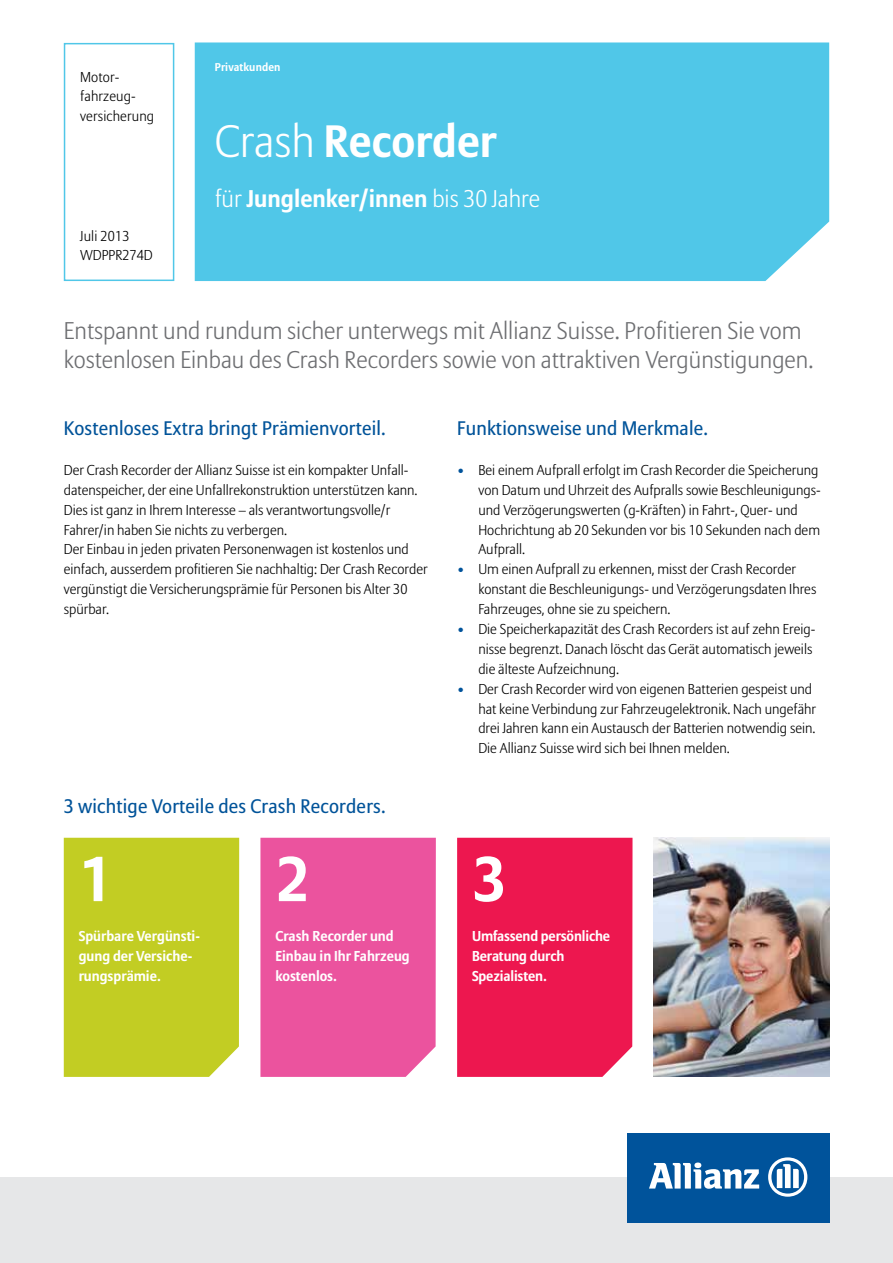
<style>
.page{position:relative;width:893px;height:1263px;background:#fff}
.page>*{position:absolute;margin:0;border:0;box-sizing:border-box;transform-origin:0 0}
.t1{font:700 63px "Allianz Sans";color:#fff}
.t2{font:700 45px "Allianz Sans";color:#fff}
.t3{font:300 24px/28.5px "Allianz Sans";color:#6d6e71}
.t4{font:700 24px "Allianz Sans";color:#fff}
.t5{font:19.5px "Allianz Sans";letter-spacing:.01em;color:#005399}
.t6{font:300 14.25px/20px "Allianz Sans";color:#000}
.t7{font:700 14.25px/20px "Allianz Sans";color:#fff}
.t8{font:700 11.25px "Allianz Sans";letter-spacing:.01em;color:#fff}
.s1{font-weight:300}
.s2{color:#00539b}
</style>
<div class="page">
<div style="left:0;top:1178px;width:893px;height:85px;background:#e6e7e8"></div>
<div style="left:627px;top:1133px;width:202px;height:90px;background:#00539b"></div>
<svg style="left:649px;top:1162px;width:110px;height:27px"></svg>
<svg style="left:768px;top:1157px;width:39px;height:40px"></svg>
<div style="left:195px;top:42px;width:634px;height:239px;background:#50c7e8"></div>
<div style="left:64px;top:43px;width:110px;height:238px;border:2px solid #50c7e8"></div>
<div style="left:64px;top:838px;width:175px;height:239px;background:#c2cd23"></div>
<div style="left:260px;top:838px;width:176px;height:239px;background:#eb539e"></div>
<div style="left:457px;top:838px;width:175px;height:239px;background:#ed174f"></div>
<img style="left:654px;top:838px;width:175px;height:239px">
<p class="t6" style="left:80px;top:67px;width:76px">Motor&shy;fahrzeug&shy;versicherung</p>
<p class="t6" style="left:80px;top:226px;width:74px">Juli 2013<br>WDPPR274D</p>
<p class="t8" style="left:215px;top:60px;width:67px">Privatkunden</p>
<h2 class="t2" style="left:215px;top:112px;width:283px"><span class="s1">Crash</span> Recorder</h2>
<h3 class="t4" style="left:215px;top:183px;width:327px"><span class="s1">für</span> Junglenker/innen <span class="s1">bis 30 Jahre</span></h3>
<h3 class="t3" style="left:64px;top:318px;width:751px">Entspannt und rundum sicher unterwegs mit Allianz Suisse. Profitieren Sie vom kostenlosen Einbau des Crash Recorders sowie von attraktiven Vergünstigungen.</h3>
<h3 class="t5" style="left:64px;top:417px;width:324px">Kostenloses Extra bringt Prämienvorteil.</h3>
<p class="t6" style="left:64px;top:461px;width:365px">Der Crash Recorder der Allianz Suisse ist ein kompakter Unfall&shy;datenspeicher, der eine Unfallrekonstruktion unterstützen kann.<br>Dies ist ganz in Ihrem Interesse – als verantwortungsvolle/r Fahrer/in haben Sie nichts zu verbergen.<br>Der Einbau in jeden privaten Personenwagen ist kostenlos und einfach, ausserdem profitieren Sie nachhaltig: Der Crash Recorder vergünstigt die Versicherungsprämie für Personen bis Alter 30 spürbar.</p>
<h3 class="t5" style="left:64px;top:794px;width:323px">3 wichtige Vorteile des Crash Recorders.</h3>
<h1 class="t1" style="left:79px;top:839px;width:36px">1</h1>
<p class="t7" style="left:79px;top:926px;width:123px">Spürbare Vergünsti&shy;gung der Versiche&shy;rungsprämie.</p>
<h1 class="t1" style="left:275px;top:839px;width:36px">2</h1>
<p class="t7" style="left:275px;top:926px;width:136px">Crash Recorder und<br>Einbau in Ihr Fahrzeug kostenlos.</p>
<h3 class="t5" style="left:457px;top:417px;width:252px">Funktionsweise und Merkmale.</h3>
<p class="t6" style="left:478px;top:461px;width:344px;text-indent:-21px"><span class="s2">•</span> Bei einem Aufprall erfolgt im Crash Recorder die Speicherung von Datum und Uhrzeit des Aufpralls sowie Beschleunigungs&shy;und Verzögerungswerten (g-Kräften) in Fahrt-, Quer- und Hochrichtung ab 20 Sekunden vor bis 10 Sekunden nach dem Aufprall.</p>
<p class="t6" style="left:478px;top:560px;width:339px;text-indent:-21px"><span class="s2">•</span> Um einen Aufprall zu erkennen, misst der Crash Recorder konstant die Beschleunigungs- und Verzögerungsdaten Ihres<br>Fahrzeuges, ohne sie zu speichern.</p>
<p class="t6" style="left:478px;top:620px;width:339px;text-indent:-21px"><span class="s2">•</span> Die Speicherkapazität des Crash Recorders ist auf zehn Ereig&shy;nisse begrenzt. Danach löscht das Gerät automatisch jeweils die älteste Aufzeichnung.</p>
<p class="t6" style="left:478px;top:679px;width:339px;text-indent:-21px"><span class="s2">•</span> Der Crash Recorder wird von eigenen Batterien gespeist und hat keine Verbindung zur Fahrzeugelektronik. Nach ungefähr drei Jahren kann ein Austausch der Batterien notwendig sein.<br>Die Allianz Suisse wird sich bei Ihnen melden.</p>
<h1 class="t1" style="left:472px;top:839px;width:36px">3</h1>
<p class="t7" style="left:472px;top:926px;width:140px">Umfassend persönliche<br>Beratung durch<br>Spezialisten.</p>
</div>
